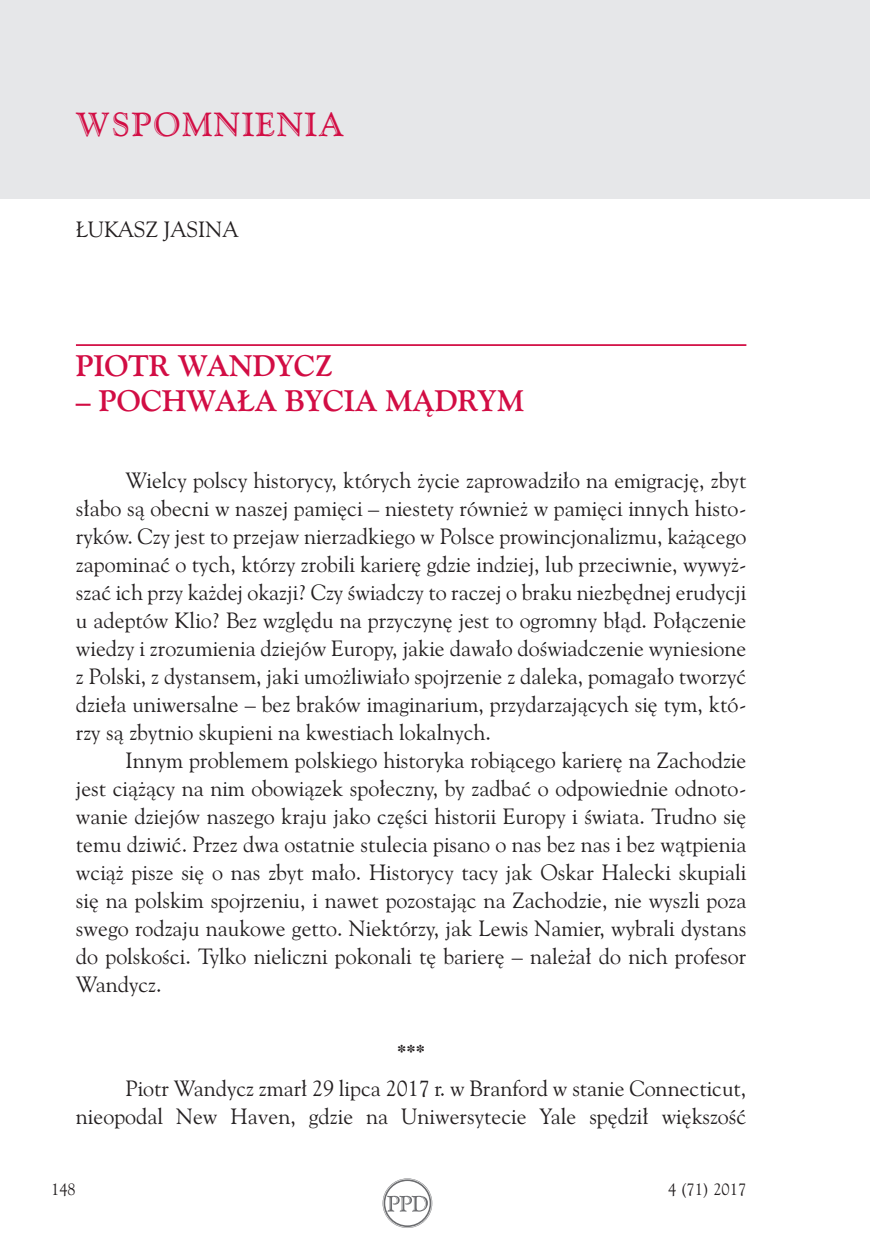
<style>
.page{position:relative;width:872px;height:1258px;background:#fff}
.page>*{position:absolute;margin:0;border:0;box-sizing:border-box;transform-origin:0 0}
.t1{font:31.5px "Goudy Handtooled PL";letter-spacing:.05em;color:#d20d44}
.t2{font:700 28px "Goudy Ol St PL";color:#d20d44}
.t3{font:21px/28px "Goudy Ol St PL";color:#231f20;text-align:justify}
.t4{font:17.5px "Goudy Ol St X Bd PL";color:#231f20}
.t5{font:15.75px "Goudy Ol St PL";color:#231f20}
</style>
<div class="page">
<div style="left:0;top:0;width:869px;height:199px;background:#e6e7e9"></div>
<svg style="left:382px;top:1178px;width:50px;height:50px"></svg>
<hr style="left:76px;top:344px;width:670px;height:2px;background:#d20d44">
<h1 class="t1" style="left:76px;top:104px;width:269px">WSPOMNIENIA</h1>
<p class="t3" style="left:76px;top:214px;width:164px">ŁUKASZ JASINA</p>
<h2 class="t2" style="left:76px;top:347px;width:258px">PIOTR WANDYCZ</h2>
<h2 class="t2" style="left:76px;top:382px;width:449px">– POCHWAŁA BYCIA MĄDRYM</h2>
<p class="t3" style="left:76px;top:466px;width:671px;text-indent:50px">Wielcy polscy historycy, których życie zaprowadziło na emigrację, zbyt słabo są obecni w naszej pamięci – niestety również w pamięci innych histo&shy;ryków. Czy jest to przejaw nierzadkiego w Polsce prowincjonalizmu, każącego zapominać o tych, którzy zrobili karierę gdzie indziej, lub przeciwnie, wywyż&shy;szać ich przy każdej okazji? Czy świadczy to raczej o braku niezbędnej erudycji u adeptów Klio? Bez względu na przyczynę jest to ogromny błąd. Połączenie wiedzy i zrozumienia dziejów Europy, jakie dawało doświadczenie wyniesione z Polski, z dystansem, jaki umożliwiało spojrzenie z daleka, pomagało tworzyć dzieła uniwersalne – bez braków imaginarium, przydarzających się tym, któ&shy;rzy są zbytnio skupieni na kwestiach lokalnych.</p>
<p class="t3" style="left:76px;top:746px;width:671px;text-indent:50px">Innym problemem polskiego historyka robiącego karierę na Zachodzie jest ciążący na nim obowiązek społeczny, by zadbać o odpowiednie odnoto&shy;wanie dziejów naszego kraju jako części historii Europy i świata. Trudno się temu dziwić. Przez dwa ostatnie stulecia pisano o nas bez nas i bez wątpienia wciąż pisze się o nas zbyt mało. Historycy tacy jak Oskar Halecki skupiali się na polskim spojrzeniu, i nawet pozostając na Zachodzie, nie wyszli poza swego rodzaju naukowe getto. Niektórzy, jak Lewis Namier, wybrali dystans do polskości. Tylko nieliczni pokonali tę barierę – należał do nich profesor Wandycz.</p>
<p class="t4" style="left:397px;top:1040px;width:29px">***</p>
<p class="t3" style="left:76px;top:1074px;width:671px;text-align:right">Piotr Wandycz zmarł 29 lipca 2017 r. w Branford w stanie Connecticut, nieopodal New Haven, gdzie na Uniwersytecie Yale spędził większość</p>
<p class="t5" style="left:51px;top:1179px;width:26px">148</p>
<p class="t5" style="left:667px;top:1179px;width:80px">4 (71) 2017</p>
</div>
